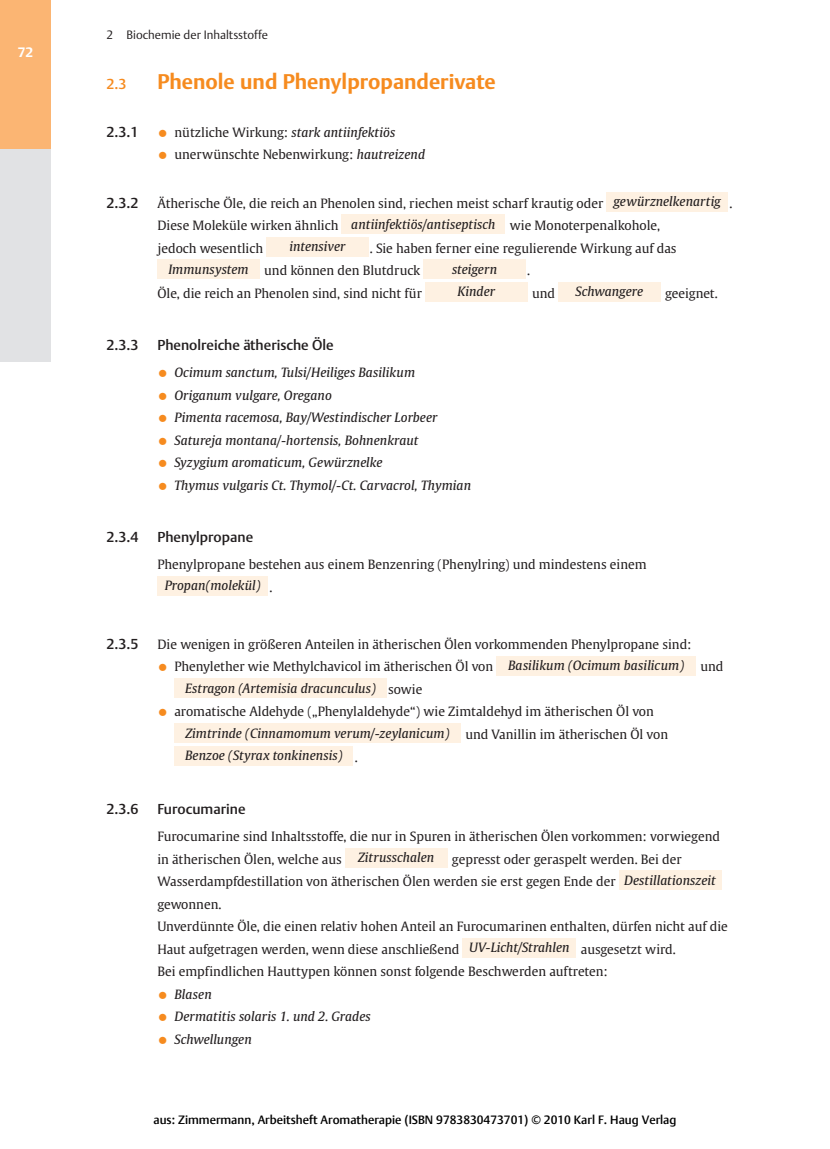
<style>
.page{position:relative;width:830px;height:1149px;background:#fff}
.page>*{position:absolute;margin:0;border:0;box-sizing:border-box;transform-origin:0 0}
.t1{font:700 21px "Thieme Argo 2008";color:#f68b1f}
.t2{font:500 14.25px "Thieme Argo 2008";color:#231f20}
.t3{font:500 14.25px "Thieme Argo 2008";color:#f68b1f}
.t4{font:700 13.5px "Thieme Argo 2008";color:#fff}
.t5{font:12.75px/22.5px "Thieme Gulliver 2008";color:#231f20}
.t6{font:italic 12.75px "Thieme Gulliver 2008";color:#231f20}
.t7{font:500 12px "Thieme Argo 2008";color:#000}
.t8{font:300 12px "Thieme Argo 2008";color:#231f20}
.s1{font-style:normal;color:#f68b1f}
.s2{font-style:normal}
.s3{color:#f68b1f}
.s4{font-style:italic}
</style>
<div class="page">
<div style="left:462px;top:937px;width:114px;height:20px;background:#fef1e2"></div>
<div style="left:618px;top:870px;width:102px;height:19px;background:#fef1e2"></div>
<div style="left:345px;top:847px;width:102px;height:20px;background:#fef1e2"></div>
<div style="left:174px;top:745px;width:179px;height:20px;background:#fef1e2"></div>
<div style="left:174px;top:723px;width:286px;height:19px;background:#fef1e2"></div>
<div style="left:174px;top:678px;width:212px;height:19px;background:#fef1e2"></div>
<div style="left:496px;top:655px;width:199px;height:20px;background:#fef1e2"></div>
<div style="left:157px;top:576px;width:111px;height:19px;background:#fef1e2"></div>
<div style="left:425px;top:282px;width:102px;height:19px;background:#fef1e2"></div>
<div style="left:558px;top:282px;width:102px;height:19px;background:#fef1e2"></div>
<div style="left:157px;top:259px;width:102px;height:20px;background:#fef1e2"></div>
<div style="left:423px;top:259px;width:102px;height:20px;background:#fef1e2"></div>
<div style="left:266px;top:237px;width:102px;height:19px;background:#fef1e2"></div>
<div style="left:341px;top:214px;width:164px;height:20px;background:#fef1e2"></div>
<div style="left:606px;top:192px;width:121px;height:19px;background:#fef1e2"></div>
<div style="left:0;top:149px;width:51px;height:212px;background:#e1e2e4"></div>
<div style="left:0;top:0;width:51px;height:149px;background:#fbb573"></div>
<p class="t4" style="left:18px;top:45px;width:17px">72</p>
<p class="t8" style="left:106px;top:28px;width:163px">2 Biochemie der Inhaltsstoffe</p>
<p class="t3" style="left:106px;top:76px;width:22px">2.3</p>
<h1 class="t1" style="left:157px;top:69px;width:339px">Phenole und Phenylpropanderivate</h1>
<p class="t2" style="left:106px;top:124px;width:34px">2.3.1</p>
<p class="t6" style="left:157px;top:125px;width:239px"><span class="s1">●</span> <span class="s2">nützliche Wirkung:</span> stark antiinfektiös</p>
<p class="t5" style="left:157px;top:144px;width:269px"><span class="s3">●</span> unerwünschte Nebenwirkung: <span class="s4">hautreizend</span></p>
<p class="t2" style="left:106px;top:194px;width:34px">2.3.2</p>
<p class="t5" style="left:157px;top:192px;width:447px">Ätherische Öle, die reich an Phenolen sind, riechen meist scharf krautig oder</p>
<p class="t5" style="left:729px;top:192px;width:4px">.</p>
<p class="t5" style="left:157px;top:214px;width:182px">Diese Moleküle wirken ähnlich</p>
<p class="t5" style="left:509px;top:214px;width:152px">wie Monoterpenalkohole,</p>
<p class="t5" style="left:157px;top:237px;width:107px">jedoch wesentlich</p>
<p class="t5" style="left:264px;top:237px;width:413px;text-indent:106px">. Sie haben ferner eine regulierende Wirkung auf das und können den Blutdruck</p>
<p class="t5" style="left:527px;top:259px;width:4px">.</p>
<p class="t5" style="left:157px;top:282px;width:266px">Öle, die reich an Phenolen sind, sind nicht für</p>
<p class="t5" style="left:532px;top:282px;width:24px">und</p>
<p class="t5" style="left:664px;top:282px;width:54px">geeignet.</p>
<p class="t2" style="left:106px;top:337px;width:34px">2.3.3</p>
<p class="t2" style="left:157px;top:337px;width:178px">Phenolreiche ätherische Öle</p>
<p class="t6" style="left:157px;top:365px;width:259px"><span class="s1">●</span> Ocimum sanctum, Tulsi/Heiliges Basilikum</p>
<p class="t6" style="left:157px;top:387px;width:176px"><span class="s1">●</span> Origanum vulgare, Oregano</p>
<p class="t6" style="left:157px;top:410px;width:281px"><span class="s1">●</span> Pimenta racemosa, Bay/Westindischer Lorbeer</p>
<p class="t6" style="left:157px;top:432px;width:262px"><span class="s1">●</span> Satureja montana/-hortensis, Bohnenkraut</p>
<p class="t6" style="left:157px;top:455px;width:227px"><span class="s1">●</span> Syzygium aromaticum, Gewürznelke</p>
<p class="t6" style="left:157px;top:477px;width:315px"><span class="s1">●</span> Thymus vulgaris Ct. Thymol/-Ct. Carvacrol, Thymian</p>
<p class="t2" style="left:106px;top:529px;width:34px">2.3.4</p>
<p class="t2" style="left:157px;top:529px;width:97px">Phenylpropane</p>
<p class="t5" style="left:269px;top:553px;width:378px;text-indent:-112px">Phenylpropane bestehen aus einem Benzenring (Phenylring) und mindestens einem .</p>
<p class="t6" style="left:613px;top:194px;width:109px">gewürznelkenartig</p>
<p class="t6" style="left:351px;top:217px;width:146px">antiinfektiös/antiseptisch</p>
<p class="t6" style="left:289px;top:239px;width:58px">intensiver</p>
<p class="t6" style="left:168px;top:262px;width:82px">Immunsystem</p>
<p class="t6" style="left:452px;top:262px;width:47px">steigern</p>
<p class="t6" style="left:457px;top:284px;width:39px">Kinder</p>
<p class="t6" style="left:575px;top:284px;width:69px">Schwangere</p>
<p class="t6" style="left:165px;top:578px;width:97px">Propan(molekül)</p>
<p class="t2" style="left:106px;top:635px;width:34px">2.3.5</p>
<p class="t5" style="left:157px;top:633px;width:535px">Die wenigen in größeren Anteilen in ätherischen Ölen vorkommenden Phenylpropane sind:</p>
<p class="t5" style="left:157px;top:655px;width:337px"><span class="s3">●</span> Phenylether wie Methylchavicol im ätherischen Öl von</p>
<p class="t5" style="left:700px;top:655px;width:24px">und</p>
<p class="t5" style="left:388px;top:678px;width:36px">sowie</p>
<p class="t5" style="left:157px;top:700px;width:497px"><span class="s3">●</span> aromatische Aldehyde („Phenylaldehyde“) wie Zimtaldehyd im ätherischen Öl von</p>
<p class="t5" style="left:465px;top:723px;width:204px">und Vanillin im ätherischen Öl von</p>
<p class="t5" style="left:354px;top:745px;width:4px">.</p>
<p class="t6" style="left:508px;top:658px;width:177px">Basilikum (Ocimum basilicum)</p>
<p class="t6" style="left:185px;top:680px;width:192px">Estragon (Artemisia dracunculus)</p>
<p class="t6" style="left:185px;top:725px;width:265px">Zimtrinde (Cinnamomum verum/-zeylanicum)</p>
<p class="t6" style="left:185px;top:748px;width:159px">Benzoe (Styrax tonkinensis)</p>
<p class="t2" style="left:106px;top:800px;width:34px">2.3.6</p>
<p class="t2" style="left:157px;top:800px;width:89px">Furocumarine</p>
<p class="t5" style="left:157px;top:825px;width:563px">Furocumarine sind Inhaltsstoffe, die nur in Spuren in ätherischen Ölen vorkommen: vorwiegend in ätherischen Ölen, welche aus</p>
<p class="t6" style="left:358px;top:850px;width:78px">Zitrusschalen</p>
<p class="t5" style="left:157px;top:847px;width:571px;text-indent:294px">gepresst oder geraspelt werden. Bei der Wasserdampfdestillation von ätherischen Ölen werden sie erst gegen Ende der<br>gewonnen.<br>Unverdünnte Öle, die einen relativ hohen Anteil an Furocumarinen enthalten, dürfen nicht auf die Haut aufgetragen werden, wenn diese anschließend</p>
<p class="t6" style="left:624px;top:872px;width:93px">Destillationszeit</p>
<p class="t6" style="left:469px;top:940px;width:102px">UV-Licht/Strahlen</p>
<p class="t5" style="left:157px;top:937px;width:519px;text-indent:423px">ausgesetzt wird.<br>Bei empfindlichen Hauttypen können sonst folgende Beschwerden auftreten:</p>
<p class="t6" style="left:157px;top:986px;width:56px"><span class="s1">●</span> Blasen</p>
<p class="t6" style="left:157px;top:1009px;width:215px"><span class="s1">●</span> Dermatitis solaris 1. und 2. Grades</p>
<p class="t6" style="left:157px;top:1031px;width:96px"><span class="s1">●</span> Schwellungen</p>
<p class="t7" style="left:153px;top:1111px;width:524px">aus: Zimmermann, Arbeitsheft Aromatherapie (ISBN 9783830473701) © 2010 Karl F. Haug Verlag</p>
</div>
